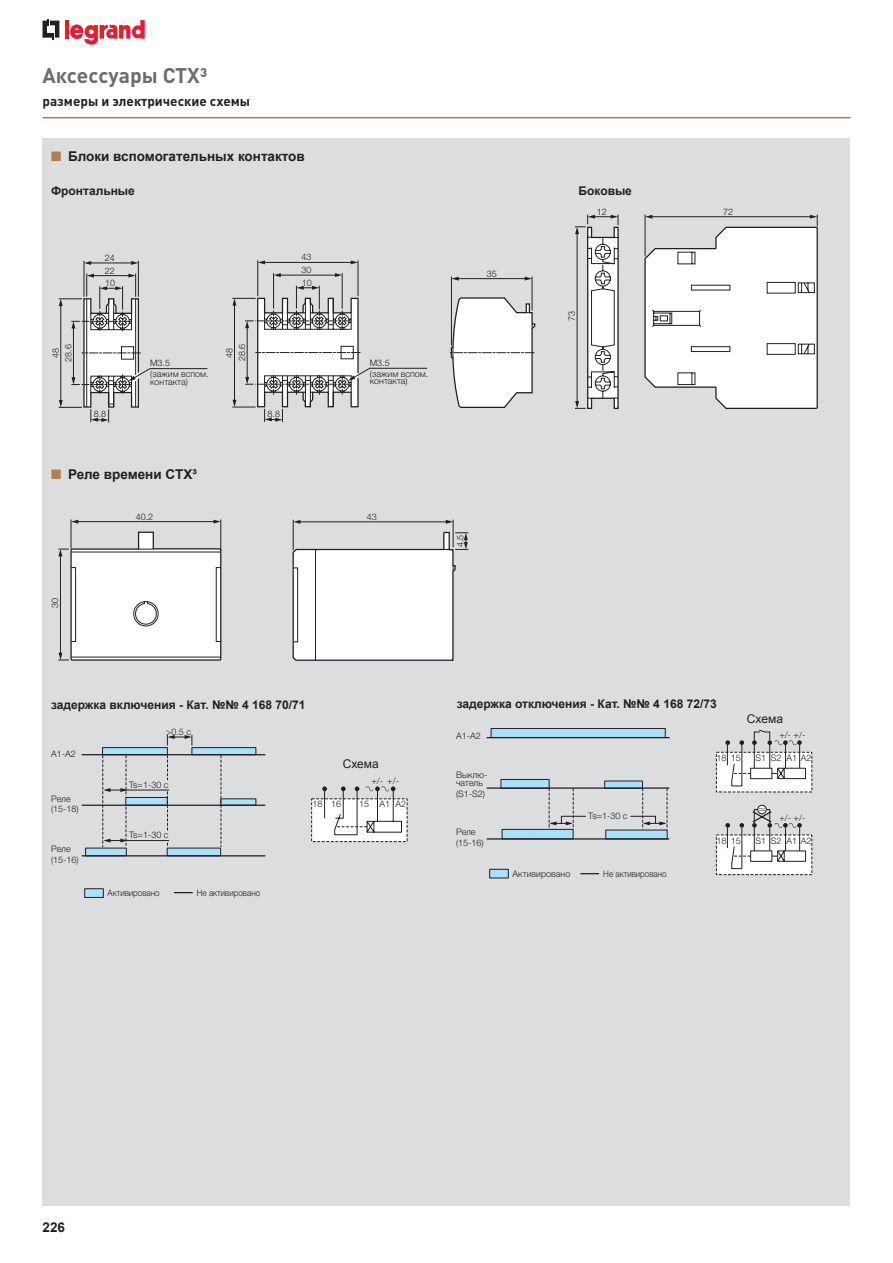
<style>
.page{position:relative;width:893px;height:1263px;background:#fff}
.page>*{position:absolute;margin:0;border:0;box-sizing:border-box;transform-origin:0 0}
.t1{font:700 21px "DIN Pro";color:#6c6d70}
.t2{font:700 13.5px "Arial";color:#231f20}
.t3{font:700 13.5px "DIN Pro";color:#231f20}
.t4{font:700 12px "Arial";color:#231f20}
.t5{font:12px "Arial";color:#231f20}
.t6{font:300 9px/10.8px "Helvetica Neue LTW1 G";color:#231f20}
.t7{font:300 9px "Helvetica Neue LTW1 G";color:#231f20;scale:.9 1}
.s1{color:#b17e4e}
</style>
<div class="page">
<div style="left:43px;top:138px;width:807px;height:1067px;background:#dcdddf"></div>
<svg style="left:43px;top:19px;width:16px;height:20px"></svg>
<hr style="left:65px;top:20px;width:4px;height:18px;background:#ee1d23">
<svg style="left:70px;top:20px;width:75px;height:25px"></svg>
<hr style="left:43px;top:117px;width:807px;height:1px;background:#b17e4e">
<hr style="left:84px;top:261px;width:1px;height:36px;background:#231f20">
<hr style="left:89px;top:263px;width:44px;height:1px;background:#231f20">
<svg style="left:131px;top:261px;width:7px;height:4px"></svg>
<svg style="left:84px;top:261px;width:7px;height:4px"></svg>
<hr style="left:138px;top:261px;width:1px;height:36px;background:#231f20">
<svg style="left:58px;top:273px;width:150px;height:149px"></svg>
<hr style="left:273px;top:273px;width:1px;height:36px;background:#231f20">
<hr style="left:279px;top:275px;width:58px;height:1px;background:#231f20">
<svg style="left:335px;top:273px;width:7px;height:4px"></svg>
<svg style="left:274px;top:273px;width:7px;height:4px"></svg>
<hr style="left:342px;top:273px;width:1px;height:36px;background:#231f20">
<hr style="left:257px;top:260px;width:1px;height:36px;background:#231f20">
<hr style="left:263px;top:262px;width:90px;height:1px;background:#231f20">
<svg style="left:351px;top:260px;width:7px;height:4px"></svg>
<svg style="left:258px;top:260px;width:7px;height:4px"></svg>
<hr style="left:358px;top:260px;width:1px;height:36px;background:#231f20">
<svg style="left:232px;top:286px;width:196px;height:136px"></svg>
<hr style="left:451px;top:276px;width:1px;height:70px;background:#231f20">
<hr style="left:457px;top:278px;width:70px;height:1px;background:#231f20">
<svg style="left:525px;top:277px;width:7px;height:4px"></svg>
<svg style="left:451px;top:277px;width:8px;height:4px"></svg>
<hr style="left:532px;top:276px;width:1px;height:34px;background:#231f20">
<svg style="left:449px;top:297px;width:86px;height:111px"></svg>
<hr style="left:487px;top:737px;width:183px;height:1px;background:#231f20">
<hr style="left:487px;top:838px;width:182px;height:1px;background:#231f20">
<hr style="left:487px;top:787px;width:182px;height:2px;background:#231f20">
<svg style="left:489px;top:728px;width:323px;height:150px"></svg>
<svg style="left:575px;top:215px;width:44px;height:194px"></svg>
<svg style="left:644px;top:215px;width:174px;height:194px;background:#ededee"></svg>
<hr style="left:71px;top:519px;width:1px;height:30px;background:#231f20">
<hr style="left:76px;top:521px;width:140px;height:1px;background:#231f20">
<svg style="left:213px;top:520px;width:8px;height:3px"></svg>
<svg style="left:71px;top:520px;width:7px;height:4px"></svg>
<hr style="left:221px;top:519px;width:1px;height:31px;background:#231f20">
<svg style="left:58px;top:531px;width:163px;height:130px"></svg>
<svg style="left:293px;top:520px;width:175px;height:141px"></svg>
<div style="left:312px;top:799px;width:95px;height:42px;background:#fff"></div>
<hr style="left:82px;top:754px;width:183px;height:1px;background:#231f20">
<hr style="left:82px;top:804px;width:183px;height:2px;background:#231f20">
<hr style="left:82px;top:855px;width:183px;height:1px;background:#231f20">
<div style="left:311px;top:798px;width:96px;height:44px;border:1px dashed #231f20"></div>
<svg style="left:84px;top:735px;width:172px;height:163px"></svg>
<svg style="left:322px;top:786px;width:80px;height:49px"></svg>
<h1 class="t1" style="left:43px;top:61px;width:167px">Аксессуары CTX³</h1>
<h2 class="t3" style="left:43px;top:92px;width:209px">размеры и электрические схемы</h2>
<h2 class="t2" style="left:51px;top:147px;width:255px"><span class="s1">■</span> Блоки вспомогательных контактов</h2>
<h3 class="t4" style="left:51px;top:183px;width:85px">Фронтальные</h3>
<h3 class="t4" style="left:578px;top:183px;width:55px">Боковые</h3>
<p class="t6" style="left:597px;top:206px;width:12px">12</p>
<p class="t6" style="left:105px;top:252px;width:11px">24</p>
<p class="t6" style="left:302px;top:252px;width:11px">43</p>
<p class="t6" style="left:105px;top:265px;width:11px">22</p>
<p class="t6" style="left:302px;top:264px;width:11px">30</p>
<p class="t6" style="left:487px;top:268px;width:12px">35</p>
<p class="t6" style="left:105px;top:277px;width:11px">10</p>
<p class="t6" style="left:302px;top:277px;width:11px">10</p>
<p class="t6" style="left:566px;top:321px;width:12px;rotate:-90deg">73</p>
<p class="t6" style="left:63px;top:362px;width:19px;rotate:-90deg">28.6</p>
<p class="t6" style="left:50px;top:358px;width:11px;rotate:-90deg">48</p>
<p class="t6" style="left:150px;top:358px;width:60px">M3.5<br>(зажим вспом.</p>
<p class="t6" style="left:150px;top:376px;width:39px">контакта)</p>
<p class="t6" style="left:236px;top:361px;width:19px;rotate:-90deg">28.6</p>
<p class="t6" style="left:224px;top:358px;width:11px;rotate:-90deg">48</p>
<p class="t6" style="left:370px;top:357px;width:60px">M3.5<br>(зажим вспом.</p>
<p class="t6" style="left:370px;top:376px;width:39px">контакта)</p>
<p class="t6" style="left:94px;top:409px;width:14px">8.8</p>
<p class="t6" style="left:268px;top:408px;width:14px">8.8</p>
<h2 class="t2" style="left:51px;top:465px;width:147px"><span class="s1">■</span> Реле времени CTX³</h2>
<p class="t6" style="left:136px;top:511px;width:19px">40.2</p>
<p class="t6" style="left:367px;top:511px;width:12px">43</p>
<p class="t6" style="left:455px;top:547px;width:14px;rotate:-90deg">4.5</p>
<p class="t6" style="left:50px;top:608px;width:12px;rotate:-90deg">30</p>
<p class="t6" style="left:723px;top:206px;width:12px">72</p>
<h3 class="t4" style="left:51px;top:696px;width:256px">задержка включения - Кат. №№ 4 168 70/71</h3>
<h3 class="t4" style="left:457px;top:695px;width:261px">задержка отключения - Кат. №№ 4 168 72/73</h3>
<p class="t6" style="left:166px;top:726px;width:27px">&gt;0.5 с</p>
<p class="t6" style="left:456px;top:731px;width:26px">A1-A2</p>
<h3 class="t5" style="left:747px;top:710px;width:38px">Схема</h3>
<p class="t6" style="left:779px;top:729px;width:27px">+/- +/-</p>
<p class="t6" style="left:51px;top:748px;width:26px">A1-A2</p>
<p class="t6" style="left:51px;top:793px;width:29px">Реле (15-18)</p>
<p class="t6" style="left:51px;top:843px;width:29px">Реле (15-16)</p>
<p class="t6" style="left:129px;top:779px;width:41px">Ts=1-30 с</p>
<p class="t6" style="left:129px;top:830px;width:41px">Ts=1-30 с</p>
<p class="t7" style="left:108px;top:888px;width:59px">Активировано</p>
<p class="t7" style="left:197px;top:888px;width:72px">Не активировано</p>
<h3 class="t5" style="left:343px;top:756px;width:38px">Схема</h3>
<p class="t6" style="left:372px;top:776px;width:29px">+/- +/-</p>
<p class="t6" style="left:312px;top:799px;width:30px">18 16</p>
<p class="t6" style="left:359px;top:799px;width:48px">15 A1 A2</p>
<p class="t6" style="left:456px;top:771px;width:33px;line-height:7.8px">Выклю&shy;чатель</p>
<p class="t6" style="left:456px;top:788px;width:31px">(S1-S2)</p>
<p class="t6" style="left:456px;top:827px;width:29px">Реле (15-16)</p>
<p class="t6" style="left:588px;top:811px;width:41px">Ts=1-30 с</p>
<p class="t6" style="left:513px;top:868px;width:59px">Активировано</p>
<p class="t7" style="left:603px;top:869px;width:72px">Не активировано</p>
<p class="t6" style="left:716px;top:752px;width:26px">18 15</p>
<p class="t6" style="left:755px;top:752px;width:58px">S1 S2 A1 A2</p>
<p class="t6" style="left:779px;top:812px;width:27px">+/- +/-</p>
<p class="t6" style="left:716px;top:835px;width:26px">18 15</p>
<p class="t6" style="left:755px;top:835px;width:58px">S1 S2 A1 A2</p>
<h2 class="t2" style="left:43px;top:1219px;width:24px">226</h2>
</div>
